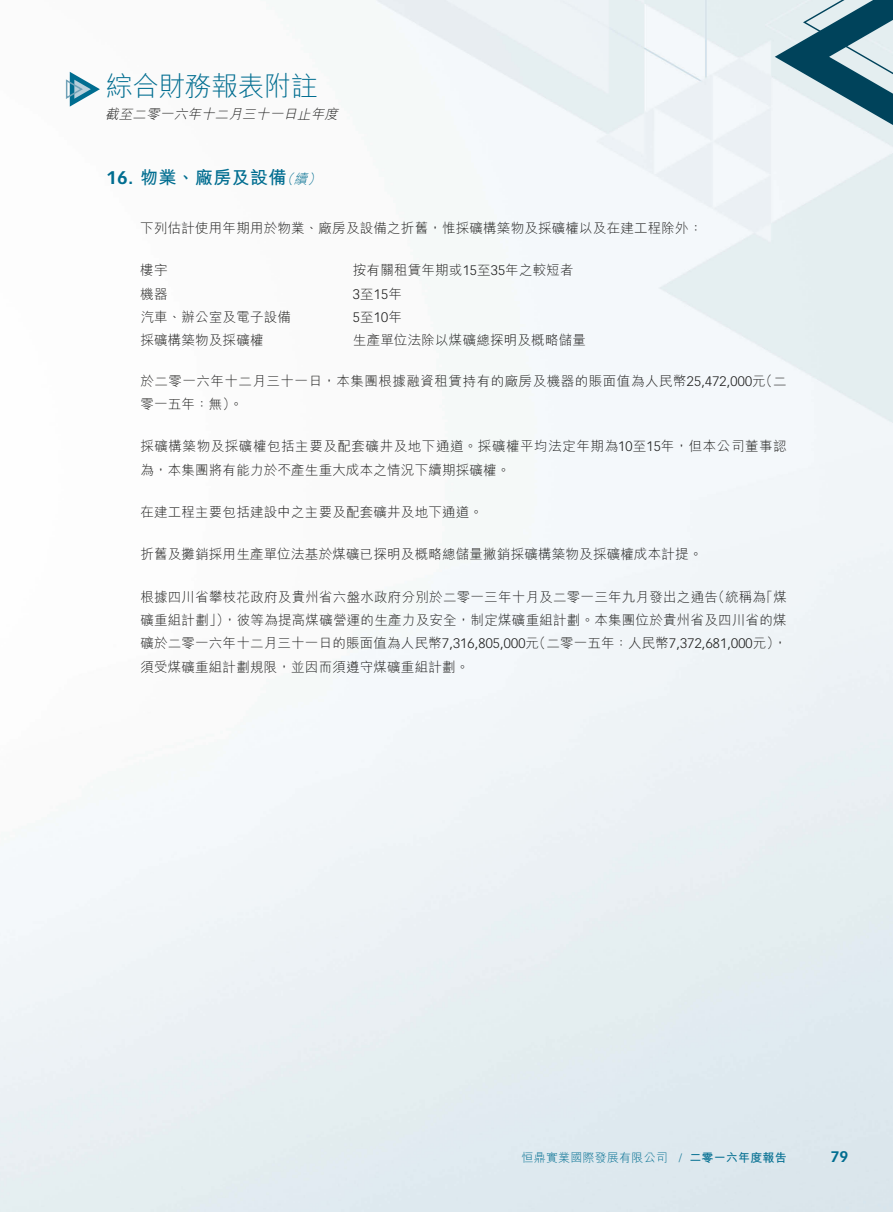
<style>
.page{position:relative;width:893px;height:1212px;background:#fff}
.page>*{position:absolute;margin:0;border:0;box-sizing:border-box;transform-origin:0 0}
.t1{font:300 27px "M Hei HK";letter-spacing:-.02em;color:#006d90}
.t2{font:700 18px "M Hei HK";letter-spacing:.02em;color:#006d90}
.t3{font:700 15px "Vectora LT Std";color:#006d90}
.t4{font:300 13.5px/23.2px "M Hei HK";letter-spacing:.015em;color:#1c1c1b;text-align:justify}
.t5{font:300 13.5px/23.2px "M Hei HK";letter-spacing:.045em;color:#1c1c1b}
.t6{font:300 13.5px/23.2px "M Hei HK";letter-spacing:.04em;color:#1c1c1b}
.t7{font:italic 300 13.5px "M Hei HK";color:#1c1c1b}
.t8{font:300 13.5px "Vectora LT Std";color:#1c1c1b}
.t9{font:300 12px "M Hei HK";letter-spacing:.015em;color:#006d90}
.s1{font-family:"Vectora LT Std"}
.s2{font-weight:300;font-style:italic;font-size:13.5px}
.s3{font-family:"M Hei HK"}
.s4{font-weight:700}
</style>
<div class="page">
<svg style="left:65px;top:72px;width:35px;height:35px"></svg>
<svg style="left:775px;top:0;width:118px;height:161px"></svg>
<h1 class="t1" style="left:106px;top:67px;width:213px">綜合財務報表附註</h1>
<p class="t7" style="left:105px;top:104px;width:239px">截至二零一六年十二月三十一日止年度</p>
<h2 class="t2" style="left:106px;top:164px;width:220px"><span class="s1">16.</span> 物業、廠房及設備<span class="s2">（續）</span></h2>
<p class="t4" style="left:140px;top:216px;width:564px">下列估計使用年期用於物業、廠房及設備之折舊，惟採礦構築物及採礦權以及在建工程除外：</p>
<p class="t4" style="left:140px;top:258px;width:29px">樓宇</p>
<p class="t4" style="left:353px;top:258px;width:222px">按有關租賃年期或<span class="s1">15</span>至<span class="s1">35</span>年之較短者</p>
<p class="t4" style="left:140px;top:281px;width:29px">機器</p>
<p class="t8" style="left:353px;top:286px;width:50px">3<span class="s3">至</span>15<span class="s3">年</span></p>
<p class="t4" style="left:140px;top:305px;width:152px">汽車、辦公室及電子設備</p>
<p class="t8" style="left:353px;top:309px;width:50px">5<span class="s3">至</span>10<span class="s3">年</span></p>
<p class="t4" style="left:140px;top:328px;width:125px">採礦構築物及採礦權</p>
<p class="t4" style="left:353px;top:328px;width:234px">生產單位法除以煤礦總探明及概略儲量</p>
<p class="t6" style="left:140px;top:369px;width:648px">於二零一六年十二月三十一日，本集團根據融資租賃持有的廠房及機器的賬面值為人民幣<span class="s1">25,472,000</span>元（二零一五年：無）。</p>
<p class="t5" style="left:140px;top:434px;width:648px">採礦構築物及採礦權包括主要及配套礦井及地下通道。採礦權平均法定年期為<span class="s1">10</span>至<span class="s1">15</span>年，但本公司董事認為，本集團將有能力於不產生重大成本之情況下續期採礦權。</p>
<p class="t4" style="left:140px;top:500px;width:344px">在建工程主要包括建設中之主要及配套礦井及地下通道。</p>
<p class="t4" style="left:140px;top:542px;width:564px">折舊及攤銷採用生產單位法基於煤礦已探明及概略總儲量撇銷採礦構築物及採礦權成本計提。</p>
<p class="t4" style="left:140px;top:585px;width:648px">根據四川省攀枝花政府及貴州省六盤水政府分別於二零一三年十月及二零一三年九月發出之通告（統稱為「煤礦重組計劃」），彼等為提高煤礦營運的生產力及安全，制定煤礦重組計劃。本集團位於貴州省及四川省的煤礦於二零一六年十二月三十一日的賬面值為人民幣<span class="s1">7,316,805,000</span>元（二零一五年：人民幣<span class="s1">7,372,681,000</span>元），須受煤礦重組計劃規限，並因而須遵守煤礦重組計劃。</p>
<p class="t9" style="left:522px;top:1149px;width:267px">恒鼎實業國際發展有限公司 / <span class="s4">二零一六年度報告</span></p>
<p class="t3" style="left:831px;top:1148px;width:19px">79</p>
</div>
